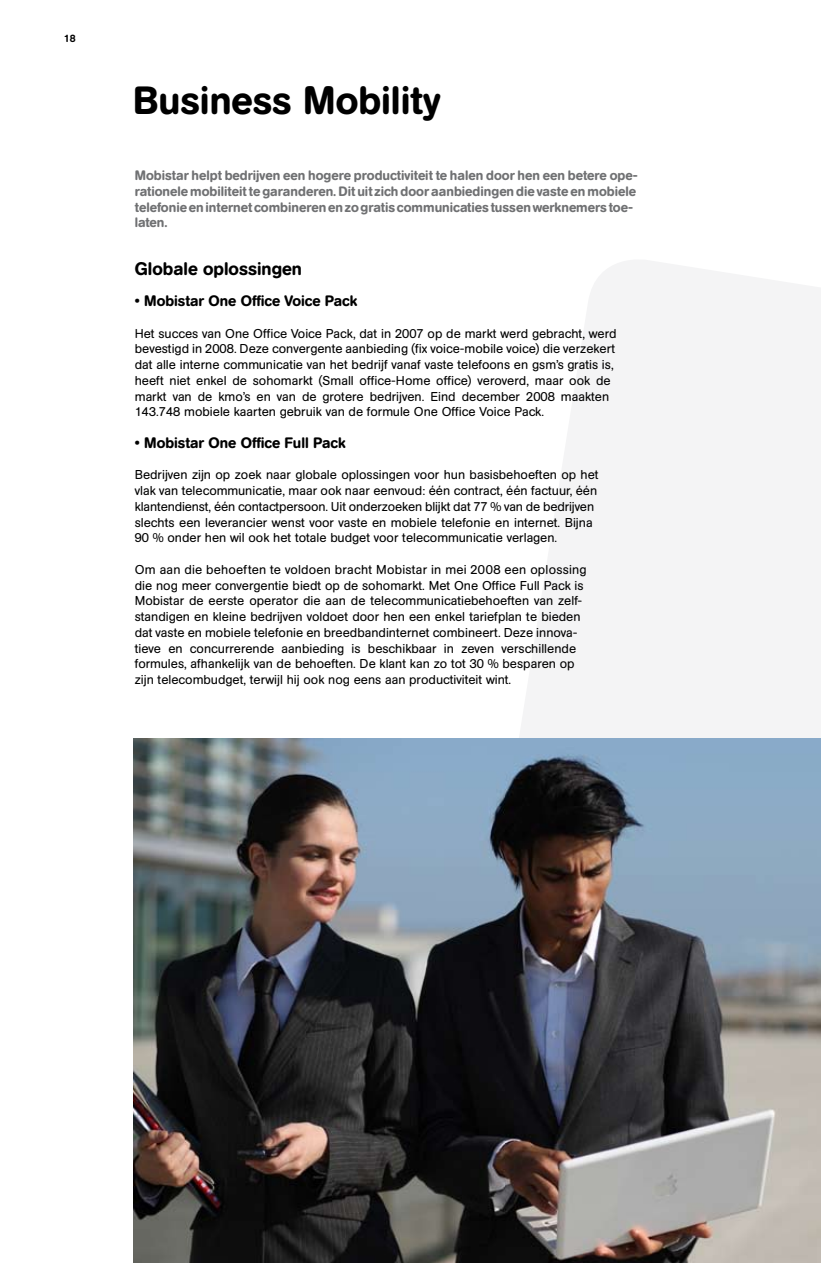
<style>
.page{position:relative;width:821px;height:1263px;background:#fff}
.page>*{position:absolute;margin:0;border:0;box-sizing:border-box;transform-origin:0 0}
.t1{font:500 39px "Mobistar";color:#000}
.t2{font:500 18px "Mobistar";color:#000}
.t3{font:500 15px "Mobistar";color:#000}
.t4{font:500 13.5px/15.8px "Mobistar";color:#707173}
.t5{font:12.75px/15.8px "Mobistar";color:#000}
.t6{font:500 10.5px "Mobistar";color:#000}
</style>
<div class="page">
<svg style="left:519px;top:260px;width:302px;height:478px;fill:#f4f4f5"></svg>
<img style="left:133px;top:738px;width:688px;height:525px">
<p class="t6" style="left:64px;top:32px;width:13px">18</p>
<h1 class="t1" style="left:133px;top:78px;width:309px">Business Mobility</h1>
<p class="t4" style="left:135px;top:168px;width:504px">Mobistar helpt bedrijven een hogere productiviteit te halen door hen een betere ope&shy;rationele mobiliteit te garanderen. Dit uit zich door aanbiedingen die vaste en mobiele telefonie en internet combineren en zo gratis communicaties tussen werknemers toe&shy;laten.</p>
<h2 class="t2" style="left:135px;top:258px;width:169px">Globale oplossingen</h2>
<p class="t3" style="left:135px;top:292px;width:224px">• Mobistar One Office Voice Pack</p>
<p class="t5" style="left:135px;top:325px;width:483px">Het succes van One Office Voice Pack, dat in 2007 op de markt werd gebracht, werd bevestigd in 2008. Deze convergente aanbieding (fix voice-mobile voice) die verzekert dat alle interne communicatie van het bedrijf vanaf vaste telefoons en gsm’s gratis is, heeft niet enkel de sohomarkt (Small office-Home office) veroverd, maar ook de markt van de kmo’s en van de grotere bedrijven. Eind december 2008 maakten 143.748 mobiele kaarten gebruik van de formule One Office Voice Pack.</p>
<p class="t3" style="left:135px;top:434px;width:212px">• Mobistar One Office Full Pack</p>
<p class="t5" style="left:135px;top:467px;width:465px">Bedrijven zijn op zoek naar globale oplossingen voor hun basisbehoeften op het vlak van telecommunicatie, maar ook naar eenvoud: één contract, één factuur, één klantendienst, één contactpersoon. Uit onderzoeken blijkt dat 77 % van de bedrijven slechts een leverancier wenst voor vaste en mobiele telefonie en internet. Bijna 90 % onder hen wil ook het totale budget voor telecommunicatie verlagen.</p>
<p class="t5" style="left:135px;top:562px;width:453px">Om aan die behoeften te voldoen bracht Mobistar in mei 2008 een oplossing die nog meer convergentie biedt op de sohomarkt. Met One Office Full Pack is Mobistar de eerste operator die aan de telecommunicatiebehoeften van zelf&shy;standigen en kleine bedrijven voldoet door hen een enkel tariefplan te bieden dat vaste en mobiele telefonie en breedbandinternet combineert. Deze innova&shy;tieve en concurrerende aanbieding is beschikbaar in zeven verschillende formules, afhankelijk van de behoeften. De klant kan zo tot 30 % besparen op zijn telecombudget, terwijl hij ook nog eens aan productiviteit wint.</p>
</div>
